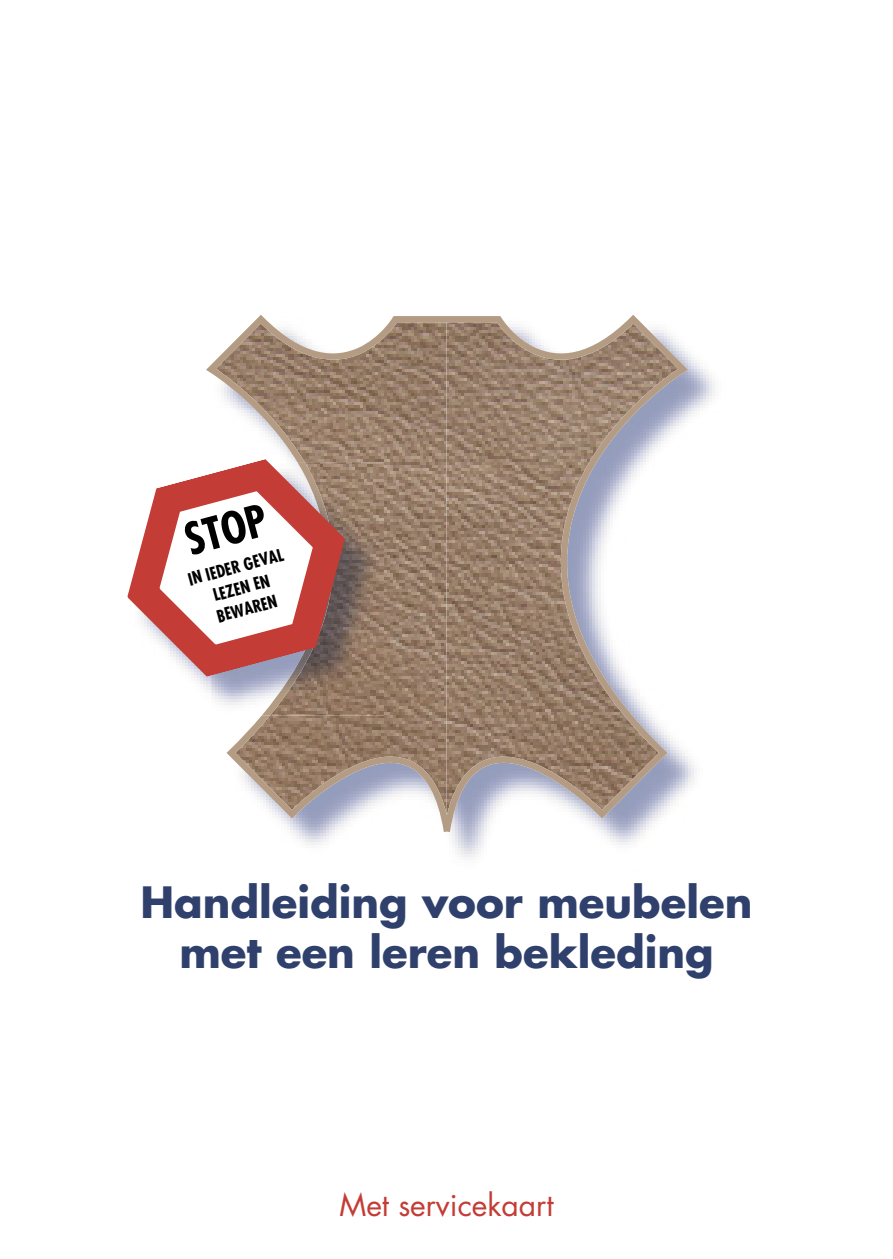
<style>
.page{position:relative;width:893px;height:1259px;background:#fff}
.page>*{position:absolute;margin:0;border:0;box-sizing:border-box;transform-origin:0 0}
.t1{font:700 condensed 43.2px "Futura";color:#000}
.t2{font:700 42px/50.4px "Futura";color:#2f406c;text-align:center}
.t3{font:30px "Futura";color:#c33c35}
.t4{font:700 condensed 16.8px/21.6px "Futura";color:#000;text-align:center}
</style>
<div class="page">
<img style="left:293px;top:759px;width:401px;height:98px">
<img style="left:688px;top:354px;width:27px;height:63px">
<svg style="left:206px;top:315px;width:482px;height:517px"></svg>
<img style="left:206px;top:691px;width:56px;height:24px">
<img style="left:349px;top:462px;width:35px;height:253px">
<img style="left:262px;top:691px;width:87px;height:24px">
<svg style="left:127px;top:444px;width:243px;height:247px"></svg>
<p class="t1" style="left:179px;top:513px;width:85px;rotate:-15deg">STOP</p>
<p class="t4" style="left:186px;top:569px;width:100px;rotate:-15deg">IN IEDER GEVAL<br>LEZEN EN<br>BEWAREN</p>
<p class="t2" style="left:140px;top:876px;width:614px">Handleiding voor meubelen met een leren bekleding</p>
<p class="t3" style="left:339px;top:1184px;width:216px">Met servicekaart</p>
</div>
